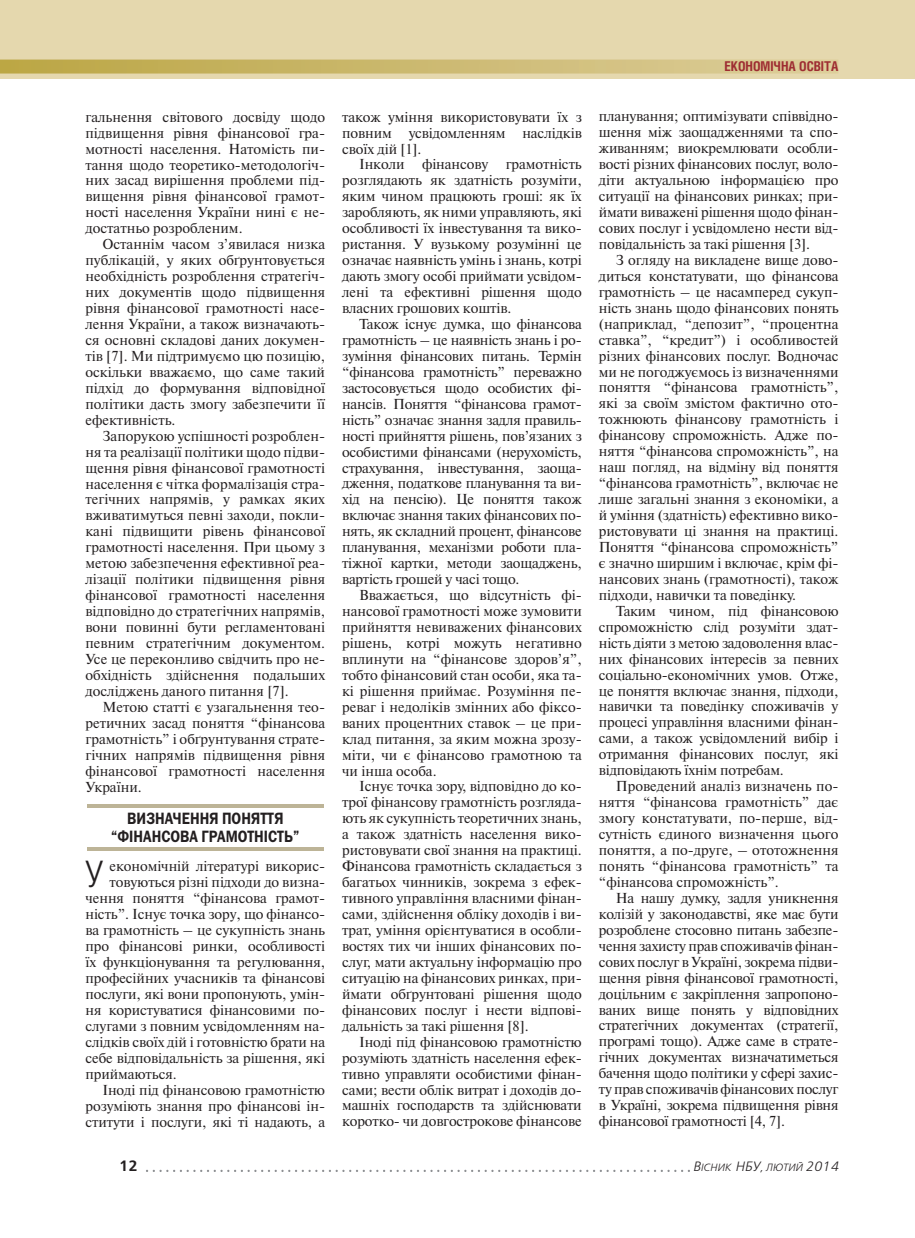
<style>
.page{position:relative;width:915px;height:1238px;background:#fff}
.page>*{position:absolute;margin:0;border:0;box-sizing:border-box;transform-origin:0 0}
.t1{font:300 36.6px "Helios Cond";color:#231f20}
.t2{font:16.5px/18px "Franklin Gothic Demi C";color:#231f20;text-align:center;scale:.85 1}
.t3{font:15px "Free Set Demi Bold C";color:#231f20}
.t4{font:14.4px/15.9px "Newton C";letter-spacing:-.005em;color:#231f20;text-align:justify}
.t5{font:700 13.5px "Helios Cond";color:#9e2d32}
.t6{font:italic 10.5px "Free Set Light C";color:#231f20}
.s1{font-size:13.5px}
</style>
<div class="page">
<div style="left:0;top:0;width:914px;height:79px;background:#e5d8ae"></div>
<svg style="left:0;top:60px;width:838px;height:14px;background:#ccba71"></svg>
<svg style="left:146px;top:1169px;width:543px;height:2px"></svg>
<hr style="left:87px;top:804px;width:236px;height:3px;background:#bdb497">
<hr style="left:87px;top:847px;width:236px;height:3px;background:#bdb497">
<p class="t4" style="left:85px;top:110px;width:241px">гальнення світового досвіду щодо підвищення рівня фінансової гра&shy;мотності населення. Натомість пи&shy;тання щодо теоретико-методолог і ч&shy;них засад вирішення проблеми під&shy;вищення рівня фінансової грамот&shy;ності населення України нині є не&shy;достатньо розробленим.</p>
<p class="t4" style="left:85px;top:237px;width:241px;text-indent:17px">Останнім часом з’явилася низка публікацій, у яких обґрунтовується необхідність розроблення стратегіч&shy;них документів щодо підвищення рівня фінансової грамотності насе&shy;лення України, а також визначають&shy;ся основні складові даних докумен&shy;тів [7]. Ми підтримуємо цю позицію, оскільки вважаємо, що саме такий підхід до формування відповідної політики дасть змогу забезпечити її ефективність.</p>
<p class="t4" style="left:85px;top:429px;width:241px;text-indent:17px">Запорукою успішності розроблен&shy;ня та реалізації політики щодо підви&shy;щення рівня фінансової грамотності населення є чітка формалізація стра&shy;тегічних напрямів, у рамках яких вживатимуться певні заходи, покли&shy;кані підвищити рівень фінансової грамотності населення. При цьому з метою забезпечення ефективної реа&shy;лізації політики підвищення рівня фінансової грамотності населення відповідно до стратегічних напрямів, вони повинні бути регламентовані певним стратегічним документом.<br>Усе це переконливо свідчить про не&shy;обхідність здійснення подальших досліджень даного питання [7].</p>
<p class="t4" style="left:85px;top:700px;width:241px;text-indent:17px">Метою статті є узагальнення тео&shy;ретичних засад поняття “фінансова грамотність” і обґрунтування страте&shy;гічних напрямів підвищення рівня фінансової грамотності населення України.</p>
<p class="t2" style="left:111px;top:810px;width:223px">ВИЗНАЧЕННЯ ПОНЯТТЯ “ФІНАНСОВА ГРАМОТНІСТЬ”</p>
<h1 class="t1" style="left:85px;top:860px;width:20px">У</h1>
<p class="t4" style="left:109px;top:859px;width:217px">економічній літературі викорис-</p>
<p class="t4" style="left:109px;top:875px;width:217px">товуються різні підходи до визна-</p>
<p class="t4" style="left:85px;top:891px;width:241px">чення поняття “фінансова грамот-</p>
<p class="t4" style="left:85px;top:907px;width:241px">ність”. Існує точка зору, що фінансо-</p>
<p class="t4" style="left:85px;top:923px;width:241px">ва грамотність – це сукупність знань</p>
<p class="t4" style="left:85px;top:939px;width:241px">про фінансові ринки, особливості</p>
<p class="t4" style="left:85px;top:955px;width:241px">їх функціонування та регулювання,</p>
<p class="t4" style="left:85px;top:971px;width:241px">професійних учасників та фінансові</p>
<p class="t4" style="left:85px;top:987px;width:241px">послуги, які вони пропонують, умін-</p>
<p class="t4" style="left:85px;top:1003px;width:241px">ня користуватися фінансовими по-</p>
<p class="t4" style="left:85px;top:1019px;width:241px">слугами з повним усвідомленням на-</p>
<p class="t4" style="left:85px;top:1035px;width:241px">слідків своїх дій і готовністю брати на</p>
<p class="t4" style="left:85px;top:1051px;width:241px">себе відповідальність за рішення, які</p>
<p class="t4" style="left:85px;top:1066px;width:93px">приймаються.</p>
<p class="t4" style="left:102px;top:1082px;width:224px">Іноді під фінансовою грамотністю</p>
<p class="t4" style="left:85px;top:1098px;width:241px">розуміють знання про фінансові ін-</p>
<p class="t4" style="left:85px;top:1114px;width:241px">ститути і послуги, які ті надають, а</p>
<p class="t4" style="left:342px;top:110px;width:241px">також уміння використовувати їх з повним усвідомленням наслідків своїх дій [1].</p>
<p class="t4" style="left:342px;top:158px;width:241px;text-indent:17px">Інколи фінансову грамотність розглядають як здатність розуміти, яким чином працюють гроші: як їх заробляють, як ними управляють, які особливості їх інвестування та вико&shy;ристання. У вузькому розумінні це означає наявність умінь і знань, котрі дають змогу особі приймати усвідом&shy;лені та ефективні рішення щодо власних грошових коштів.</p>
<p class="t4" style="left:342px;top:317px;width:241px;text-indent:17px">Також існує думка, що фінансова грамотність – це наявність знань і ро&shy;зуміння фінансових питань. Термін “фінансова грамотність” переважно застосовується щодо особистих фі&shy;нансів. Поняття “фінансова грамот&shy;ність” означає знання задля правиль&shy;ності прийняття рішень, пов’язаних з особистими фінансами (нерухомість, страхування, інвестування, заоща&shy;дження, податкове планування та ви&shy;хід на пенсію). Це поняття також включає знання таких фінансових по&shy;нять, як складний процент, фінансове планування, механізми роботи пла&shy;тіжної картки, методи заощаджень, вартість грошей у часі тощо.</p>
<p class="t4" style="left:342px;top:588px;width:241px;text-indent:17px">Вважається, що відсутність фі&shy;нансової грамотності може зумовити прийняття невиважених фінансових рішень, котрі можуть негативно вплинути на “фінансове здоров’я”, тобто фінансовий стан особи, яка та&shy;кі рішення приймає. Розуміння пе&shy;реваг і недоліків змінних або фіксо&shy;ваних процентних ставок – це при&shy;клад питання, за яким можна зрозу&shy;міти, чи є фінансово грамотною та чи інша особа.</p>
<p class="t4" style="left:342px;top:779px;width:241px;text-indent:17px">Існує точка зору, відповідно до ко&shy;трої фінансову грамотність розгляда&shy;ють як сукупність теоретичних знань, а також здатність населення вико&shy;ристовувати свої знання на практиці.<br>Фінансова грамотність складається з багатьох чинників, зокрема з ефек&shy;тивного управління власними фінан&shy;сами, здійснення обліку доходів і ви&shy;трат, уміння орієнтуватися в особли&shy;востях тих чи інших фінансових по&shy;слуг, мати актуальну інформацію про ситуацію на фінансових ринках, при&shy;ймати обґрунтовані рішення щодо фінансових послуг і нести відпові&shy;дальність за такі рішення [8].</p>
<p class="t4" style="left:342px;top:1034px;width:241px;text-indent:17px">Іноді під фінансовою грамотністю розуміють здатність населення ефек&shy;тивно управляти особистими фінан&shy;сами; вести облік витрат і доходів до&shy;машніх господарств та здійснювати коротко- чи довгострокове фінансове</p>
<p class="t5" style="left:724px;top:60px;width:115px">ЕКОНОМІЧНА ОСВІТА</p>
<p class="t4" style="left:598px;top:110px;width:241px">планування; оптимізувати співвідно&shy;шення між заощадженнями та спо&shy;живанням; виокремлювати особли&shy;вості різних фінансових послуг, воло&shy;діти актуальною інформацією про ситуації на фінансових ринках; при&shy;ймати виважені рішення щодо фінан&shy;сових послуг і усвідомлено нести від&shy;повідальність за такі рішення [3].</p>
<p class="t4" style="left:598px;top:253px;width:241px;text-indent:17px">З огляду на викладене вище дово&shy;диться констатувати, що фінансова грамотність – це насамперед сукуп&shy;ність знань щодо фінансових понять (наприклад, “депозит”, “процентна ставка”, “кредит”) і особливостей різних фінансових послуг. Водночас ми не погоджуємось із визначеннями поняття “фінансова грамотність”, які за своїм змістом фактично ото&shy;тожнюють фінансову грамотність і фінансову спроможність. Адже по&shy;няття “фінансова спроможність”, на наш погляд, на відміну від поняття “фінансова грамотність”, включає не лише загальні знання з економіки, а й уміння (здатність) ефективно вико&shy;ристовувати ці знання на практиці.<br>Поняття “фінансова спроможність” є значно ширшим і включає, крім фі&shy;нансових знань (грамотності), також підходи, навички та поведінку.</p>
<p class="t4" style="left:598px;top:604px;width:241px;text-indent:17px">Таким чином, під фінансовою спроможністю слід розуміти здат&shy;ність діяти з метою задоволення влас&shy;них фінансових інтересів за певних соціально-економічних умов. Отже, це поняття включає знання, підходи, навички та поведінку споживачів у процесі управління власними фінан&shy;сами, а також усвідомлений вибір і отримання фінансових послуг, які відповідають їхнім потребам.</p>
<p class="t4" style="left:598px;top:779px;width:241px;text-indent:17px">Проведений аналіз визначень по&shy;няття “фінансова грамотність” дає змогу констатувати, по-перше, від&shy;сутність єдиного визначення цього поняття, а по-друге, – ототожнення понять “фінансова грамотність” та “фінансова спроможність”.</p>
<p class="t4" style="left:598px;top:891px;width:241px;text-indent:17px">На нашу думку, задля уникнення колізій у законодавстві, яке має бути розроблене стосовно питань забезпе&shy;чення захисту прав споживачів фінан&shy;сових послуг в Україні, зокрема підви&shy;щення рівня фінансової грамотності, доцільним є закріплення запропоно&shy;ваних вище понять у відповідних стратегічних документах (стратегії, програмі тощо). Адже саме в страте&shy;гічних документах визначатиметься бачення щодо політики у сфері захис&shy;ту прав споживачів фінансових послуг в Україні, зокрема підвищення рівня фінансової грамотності [4, 7].</p>
<p class="t3" style="left:119px;top:1159px;width:20px">12</p>
<p class="t6" style="left:692px;top:1162px;width:147px"><span class="s1">В</span>ІСНИК <span class="s1">НБУ</span>, ЛЮТИЙ <span class="s1">2014</span></p>
</div>
